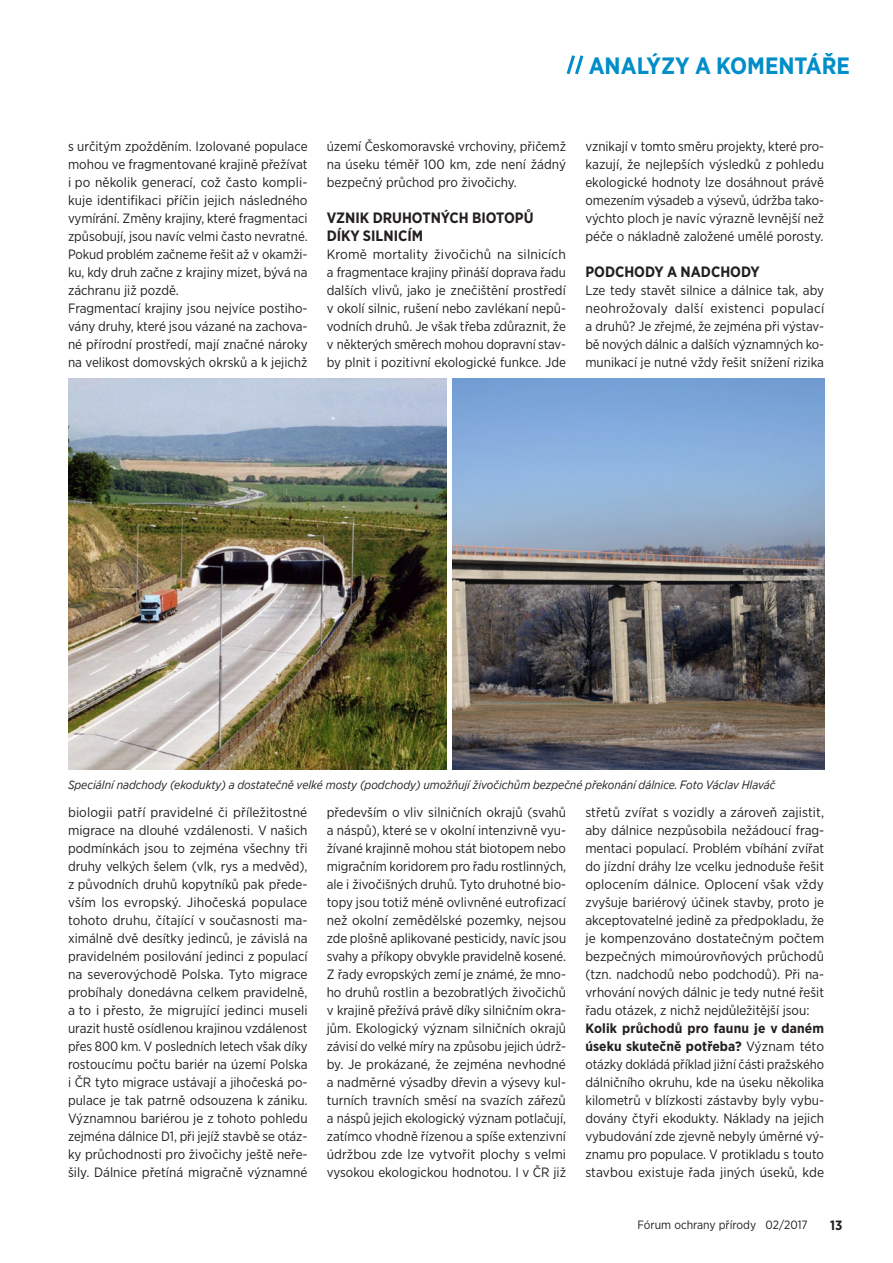
<style>
.page{position:relative;width:893px;height:1263px;background:#fff}
.page>*{position:absolute;margin:0;border:0;box-sizing:border-box;transform-origin:0 0}
.t1{font:700 23.55px "Gotham Narrow";color:#008dc8}
.t2{font:700 15px/18px "Gotham Narrow";color:#231f20}
.t3{font:13.5px/18px "Gotham Narrow";color:#231f20;text-align:justify}
.t4{font:700 13.5px "Gotham Narrow";color:#231f20}
.t5{font:italic 12px "Gotham Narrow";color:#231f20}
.t6{font:12px "Gotham Narrow";color:#231f20}
.s1{font-weight:700}
</style>
<div class="page">
<img style="left:68px;top:378px;width:379px;height:391px">
<img style="left:452px;top:378px;width:372px;height:391px">
<svg style="left:566px;top:55px;width:18px;height:20px"></svg>
<p class="t1" style="left:589px;top:51px;width:263px">ANALÝZY A KOMENTÁŘE</p>
<p class="t3" style="left:68px;top:137px;width:241px">s určitým zpožděním. Izolované populace mohou ve fragmentované krajině přežívat i po několik generací, což často kompli&shy;kuje identifikaci příčin jejich následného vymírání. Změny krajiny, které fragmentaci způsobují, jsou navíc velmi často nevratné.<br>Pokud problém začneme řešit až v okamži&shy;ku, kdy druh začne z krajiny mizet, bývá na záchranu již pozdě.</p>
<p class="t3" style="left:68px;top:299px;width:241px">Fragmentací krajiny jsou nejvíce postiho&shy;vány druhy, které jsou vázané na zachova&shy;né přírodní prostředí, mají značné nároky na velikost domovských okrsků a k jejichž</p>
<p class="t3" style="left:327px;top:137px;width:241px">území Českomoravské vrchoviny, přičemž na úseku téměř 100 km, zde není žádný bezpečný průchod pro živočichy.</p>
<p class="t2" style="left:327px;top:209px;width:208px">VZNIK DRUHOTNÝCH BIOTOPŮ<br>DÍKY SILNICÍM</p>
<p class="t3" style="left:327px;top:245px;width:241px">Kromě mortality živočichů na silnicích a fragmentace krajiny přináší doprava řadu dalších vlivů, jako je znečištění prostředí v okolí silnic, rušení nebo zavlékaní nepů&shy;vodních druhů. Je však třeba zdůraznit, že v některých směrech mohou dopravní stav&shy;by plnit i pozitivní ekologické funkce. Jde</p>
<p class="t3" style="left:585px;top:137px;width:240px">vznikají v tomto směru projekty, které pro&shy;kazují, že nejlepších výsledků z pohledu ekologické hodnoty lze dosáhnout právě omezením výsadeb a výsevů, údržba tako&shy;výchto ploch je navíc výrazně levnější než péče o nákladně založené umělé porosty.</p>
<p class="t2" style="left:585px;top:263px;width:176px">PODCHODY A NADCHODY</p>
<p class="t3" style="left:585px;top:281px;width:240px">Lze tedy stavět silnice a dálnice tak, aby neohrožovaly další existenci populací a druhů? Je zřejmé, že zejména při výstav&shy;bě nových dálnic a dalších významných ko&shy;munikací je nutné vždy řešit snížení rizika</p>
<p class="t5" style="left:68px;top:777px;width:709px">Speciální nadchody (ekodukty) a dostatečně velké mosty (podchody) umožňují živočichům bezpečné překonání dálnice. Foto Václav Hlaváč</p>
<p class="t3" style="left:68px;top:803px;width:241px">biologii patří pravidelné či příležitostné migrace na dlouhé vzdálenosti. V našich podmínkách jsou to zejména všechny tři druhy velkých šelem (vlk, rys a medvěd), z původních druhů kopytníků pak přede&shy;vším los evropský. Jihočeská populace tohoto druhu, čítající v současnosti ma&shy;ximálně dvě desítky jedinců, je závislá na pravidelném posilování jedinci z populací na severovýchodě Polska. Tyto migrace probíhaly donedávna celkem pravidelně, a to i přesto, že migrující jedinci museli urazit hustě osídlenou krajinou vzdálenost přes 800 km. V posledních letech však díky rostoucímu počtu bariér na území Polska i ČR tyto migrace ustávají a jihočeská po&shy;pulace je tak patrně odsouzena k zániku.<br>Významnou bariérou je z tohoto pohledu zejména dálnice D1, při jejíž stavbě se otáz&shy;ky průchodnosti pro živočichy ještě neře&shy;šily. Dálnice přetíná migračně významné</p>
<p class="t3" style="left:327px;top:803px;width:241px">především o vliv silničních okrajů (svahů a náspů), které se v okolní intenzivně vyu&shy;žívané krajinně mohou stát biotopem nebo migračním koridorem pro řadu rostlinných, ale i živočišných druhů. Tyto druhotné bio&shy;topy jsou totiž méně ovlivněné eutrofizací než okolní zemědělské pozemky, nejsou zde plošně aplikované pesticidy, navíc jsou svahy a příkopy obvykle pravidelně kosené.<br>Z řady evropských zemí je známé, že mno&shy;ho druhů rostlin a bezobratlých živočichů v krajině přežívá právě díky silničním okra&shy;jům. Ekologický význam silničních okrajů závisí do velké míry na způsobu jejich údrž&shy;by. Je prokázané, že zejména nevhodné a nadměrné výsadby dřevin a výsevy kul&shy;turních travních směsí na svazích zářezů a náspů jejich ekologický význam potlačují, zatímco vhodně řízenou a spíše extenzivní údržbou zde lze vytvořit plochy s velmi vysokou ekologickou hodnotou. I v ČR již</p>
<p class="t3" style="left:585px;top:803px;width:240px">střetů zvířat s vozidly a zároveň zajistit, aby dálnice nezpůsobila nežádoucí frag&shy;mentaci populací. Problém vbíhání zvířat do jízdní dráhy lze vcelku jednoduše řešit oplocením dálnice. Oplocení však vždy zvyšuje bariérový účinek stavby, proto je akceptovatelné jedině za předpokladu, že je kompenzováno dostatečným počtem bezpečných mimoúrovňových průchodů (tzn. nadchodů nebo podchodů). Při na&shy;vrhování nových dálnic je tedy nutné řešit řadu otázek, z nichž nejdůležitější jsou:</p>
<p class="t3" style="left:585px;top:1019px;width:240px"><span class="s1">Kolik průchodů pro faunu je v daném úseku skutečně potřeba?</span> Význam této otázky dokládá příklad jižní části pražského dálničního okruhu, kde na úseku několika kilometrů v blízkosti zástavby byly vybu&shy;dovány čtyři ekodukty. Náklady na jejich vybudování zde zjevně nebyly úměrné vý&shy;znamu pro populace. V protikladu s touto stavbou existuje řada jiných úseků, kde</p>
<p class="t6" style="left:637px;top:1217px;width:172px">Fórum ochrany přírody 02/2017</p>
<p class="t4" style="left:830px;top:1216px;width:14px">13</p>
</div>
